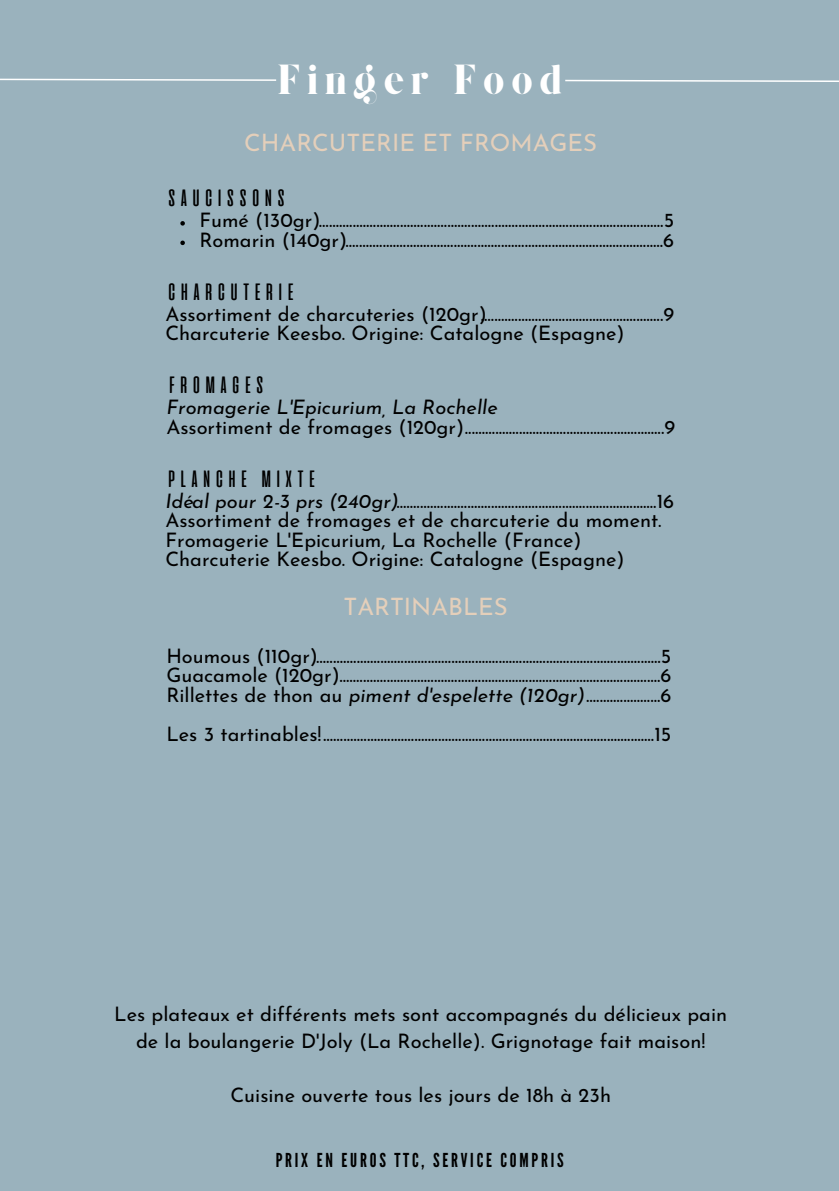
<style>
.page{position:relative;width:839px;height:1191px;background:#fff}
.page>*{position:absolute;margin:0;border:0;box-sizing:border-box;transform-origin:0 0}
.t1{font:42px "Giaza";letter-spacing:.145em;color:#fff}
.t2{font:28px "Alienscows";color:#000}
.t3{font:24px "Josefin Sans";color:#e4cfba}
.t4{font:20px/19.6px "Josefin Sans";color:#000}
.t5{font:italic 20px "Josefin Sans";color:#000}
.t6{font:19.2px "League Gothic";letter-spacing:.145em;color:#000}
.s1{font-style:italic}
</style>
<div class="page">
<div style="left:0;top:0;width:838px;height:1191px;background:#9ab2bd"></div>
<svg style="left:0;top:78px;width:277px;height:3px"></svg>
<svg style="left:565px;top:79px;width:273px;height:3px"></svg>
<svg style="left:180px;top:221px;width:5px;height:5px"></svg>
<svg style="left:180px;top:241px;width:5px;height:4px"></svg>
<h1 class="t1" style="left:277px;top:63px;width:287px">Finger Food</h1>
<p class="t3" style="left:244px;top:133px;width:354px">CHARCUTERIE ET FROMAGES</p>
<h2 class="t2" style="left:165px;top:180px;width:124px">SAUCISSONS</h2>
<p class="t4" style="left:199px;top:212px;width:476px">Fumé (130gr)......................................................................................................5<br>Romarin (140gr)..............................................................................................6</p>
<h2 class="t2" style="left:165px;top:274px;width:132px">CHARCUTERIE</h2>
<p class="t4" style="left:165px;top:306px;width:460px">Assortiment de charcuteries (120gr)<br>Charcuterie Keesbo. Origine: Catalogne (Espagne)</p>
<p class="t4" style="left:481px;top:306px;width:195px">......................................................9</p>
<h2 class="t2" style="left:166px;top:367px;width:101px">FROMAGES</h2>
<p class="t5" style="left:166px;top:399px;width:333px">Fromagerie L'Epicurium, La Rochelle</p>
<p class="t4" style="left:166px;top:419px;width:510px">Assortiment de fromages (120gr)...........................................................9</p>
<h2 class="t2" style="left:165px;top:461px;width:154px">PLANCHE MIXTE</h2>
<p class="t4" style="left:165px;top:493px;width:510px"><span class="s1">Idéal pour 2-3 prs (240gr)</span>.............................................................................16<br>Assortiment de fromages et de charcuterie du moment.<br>Fromagerie L'Epicurium, La Rochelle (France)<br>Charcuterie Keesbo. Origine: Catalogne (Espagne)</p>
<p class="t3" style="left:343px;top:597px;width:166px">TARTINABLES</p>
<p class="t4" style="left:166px;top:648px;width:506px;text-align:justify">Houmous (110gr)......................................................................................................5<br>Guacamole (120gr)...............................................................................................6<br>Rillettes de thon au <span class="s1">piment d'espelette (120gr)</span>......................6</p>
<p class="t4" style="left:166px;top:726px;width:506px">Les 3 tartinables!..................................................................................................15</p>
<p class="t4" style="left:114px;top:1003px;width:614px;line-height:27px;text-align:center">Les plateaux et différents mets sont accompagnés du délicieux pain de la boulangerie D'Joly (La Rochelle). Grignotage fait maison!</p>
<p class="t4" style="left:230px;top:1088px;width:382px">Cuisine ouverte tous les jours de 18h à 23h</p>
<p class="t6" style="left:276px;top:1149px;width:290px">PRIX EN EUROS TTC, SERVICE COMPRIS</p>
</div>
